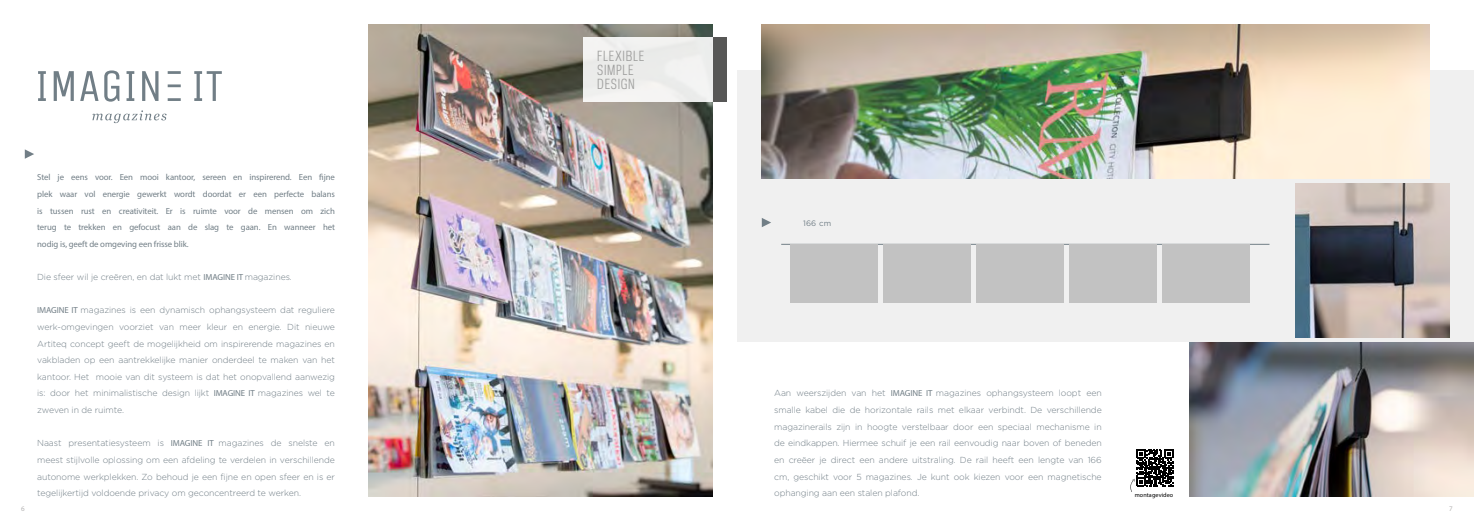
<style>
.page{position:relative;width:1474px;height:521px;background:#fff}
.page>*{position:absolute;margin:0;border:0;box-sizing:border-box;transform-origin:0 0}
.t1{font:13.12px/14px "Galaxie Polaris Condensed";letter-spacing:.05em;color:#9d9d9c}
.t2{font:300 8.75px/16.6px "Gotham";letter-spacing:-.01em;color:#717e86;text-align:justify}
.t3{font:8.75px/16.6px "Myriad Pro";letter-spacing:-.01em;color:#717e86;text-align:justify}
.t4{font:7.88px "Gotham";color:#717e86}
.t5{font:7px "Myriad Pro";color:#b3b2b2}
.t6{font:6.12px "Myriad Pro";letter-spacing:.015em;color:#000}
.s1{font-family:"Myriad Pro";font-weight:400}
</style>
<div class="page">
<div style="left:737px;top:70px;width:736px;height:272px;background:#f0f0f0"></div>
<img style="left:368px;top:25px;width:344px;height:471px">
<svg style="left:25px;top:149px;width:9px;height:10px"></svg>
<svg style="left:38px;top:70px;width:184px;height:32px"></svg>
<svg style="left:92px;top:110px;width:75px;height:13px"></svg>
<hr style="left:781px;top:244px;width:488px;height:1px;background:#717e86">
<div style="left:790px;top:244px;width:87px;height:58px;background:#c2c2c2"></div>
<div style="left:883px;top:244px;width:87px;height:58px;background:#c2c2c2"></div>
<div style="left:976px;top:244px;width:87px;height:58px;background:#c2c2c2"></div>
<div style="left:1069px;top:244px;width:87px;height:58px;background:#c2c2c2"></div>
<div style="left:1162px;top:244px;width:87px;height:58px;background:#c2c2c2"></div>
<img style="left:1295px;top:184px;width:154px;height:153px">
<img style="left:1189px;top:342px;width:284px;height:154px">
<div style="left:712px;top:37px;width:14px;height:65px;background:#575756"></div>
<div style="left:583px;top:37px;width:129px;height:65px;background:#eeeeed"></div>
<img style="left:761px;top:25px;width:668px;height:154px">
<svg style="left:1130px;top:449px;width:43px;height:43px"></svg>
<svg style="left:761px;top:218px;width:10px;height:9px"></svg>
<p class="t3" style="left:37px;top:169px;width:299px">Stel je eens voor. Een mooi kantoor, sereen en inspirerend. Een fijne plek waar vol energie gewerkt wordt doordat er een perfecte balans is tussen rust en creativiteit. Er is ruimte voor de mensen om zich terug te trekken en gefocust aan de slag te gaan. En wanneer het nodig is, geeft de omgeving een frisse blik.</p>
<p class="t2" style="left:37px;top:268px;width:256px">Die sfeer wil je creëren, en dat lukt met <span class="s1">IMAGINE IT</span> magazines.</p>
<p class="t2" style="left:37px;top:302px;width:299px"><span class="s1">IMAGINE IT</span> magazines is een dynamisch ophangsysteem dat reguliere werk-omgevingen voorziet van meer kleur en energie. Dit nieuwe Artiteq concept geeft de mogelijkheid om inspirerende magazines en vakbladen op een aantrekkelijke manier onderdeel te maken van het kantoor. Het mooie van dit systeem is dat het onopvallend aanwezig is: door het minimalistische design lijkt <span class="s1">IMAGINE IT</span> magazines wel te zweven in de ruimte.</p>
<p class="t2" style="left:37px;top:435px;width:299px">Naast presentatiesysteem is <span class="s1">IMAGINE IT</span> magazines de snelste en meest stijlvolle oplossing om een afdeling te verdelen in verschillende autonome werkplekken. Zo behoud je een fijne en open sfeer en is er tegelijkertijd voldoende privacy om geconcentreerd te werken.</p>
<h1 class="t1" style="left:597px;top:49px;width:49px">FLEXIBLE<br>SIMPLE<br>DESIGN</h1>
<p class="t4" style="left:803px;top:218px;width:30px">166 cm</p>
<p class="t2" style="left:774px;top:385px;width:329px">Aan weerszijden van het <span class="s1">IMAGINE IT</span> magazines ophangsysteem loopt een smalle kabel die de horizontale rails met elkaar verbindt. De verschillende magazinerails zijn in hoogte verstelbaar door een speciaal mechanisme in de eindkappen. Hiermee schuif je een rail eenvoudig naar boven of beneden en creëer je direct een andere uitstraling. De rail heeft een lengte van 166 cm, geschikt voor 5 magazines. Je kunt ook kiezen voor een magnetische ophanging aan een stalen plafond.</p>
<p class="t6" style="left:1134px;top:491px;width:40px">montagevideo</p>
<p class="t5" style="left:21px;top:504px;width:5px">6</p>
<p class="t5" style="left:1449px;top:504px;width:5px">7</p>
</div>
